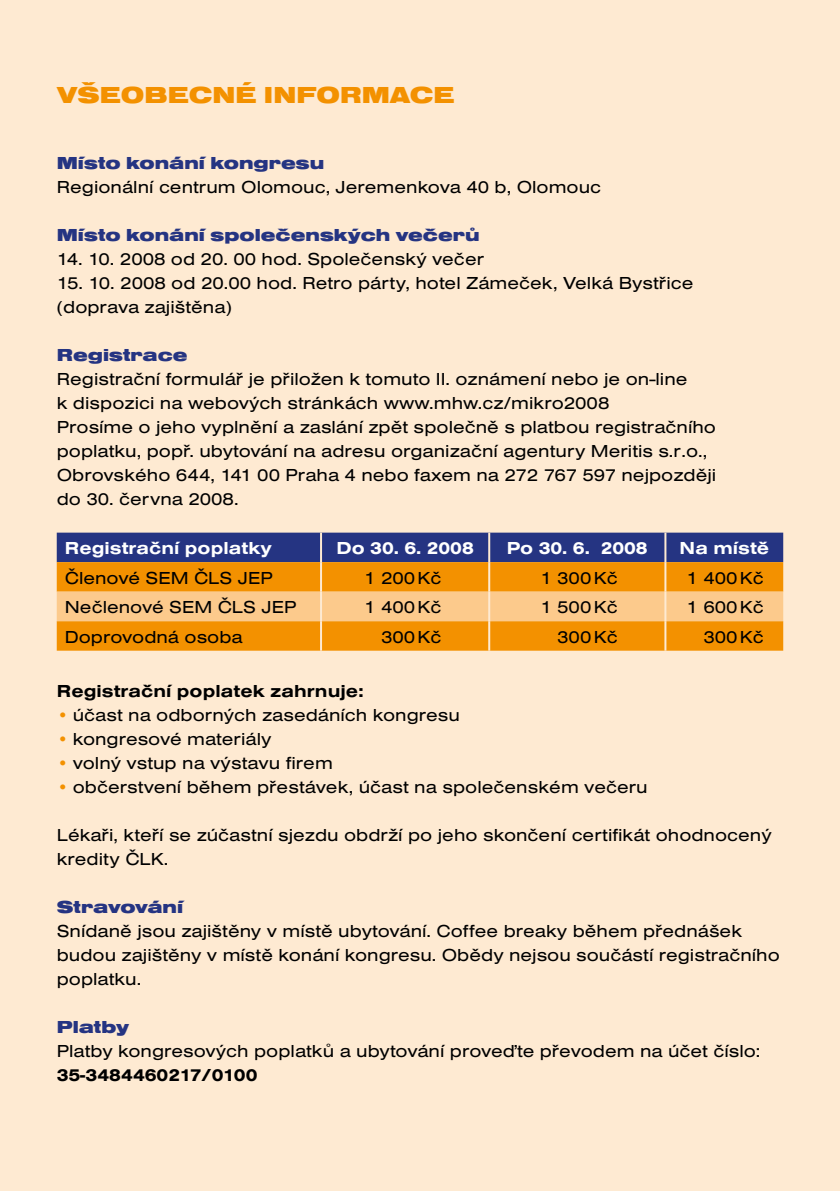
<style>
.page{position:relative;width:840px;height:1191px;background:#fff}
.page>*{position:absolute;margin:0;border:0;box-sizing:border-box;transform-origin:0 0}
.t1{font:900 expanded 24px "Nimbus San TCE";color:#f39100}
.t2{font:expanded 18px/24px "Nimbus San TCE";color:#000}
.t3{font:900 expanded 18px "Nimbus San TCE";color:#253482}
.t4{font:700 expanded 18px "Nimbus San TCE";color:#fff}
.t5{font:700 expanded 18px "Nimbus San TCE";color:#000}
.s1{color:#f39100}
</style>
<div class="page">
<div style="left:0;top:0;width:839px;height:1191px;background:#feead2"></div>
<div style="left:57px;top:532px;width:725px;height:30px;background:#253482"></div>
<div style="left:57px;top:562px;width:725px;height:88px;background:#f39100"></div>
<div style="left:57px;top:591px;width:725px;height:30px;background:#fcca8c"></div>
<hr style="left:320px;top:532px;width:2px;height:30px;background:#feead2">
<hr style="left:488px;top:532px;width:2px;height:30px;background:#feead2">
<hr style="left:664px;top:532px;width:2px;height:30px;background:#feead2">
<hr style="left:320px;top:562px;width:2px;height:29px;background:#feead2">
<hr style="left:488px;top:562px;width:2px;height:29px;background:#feead2">
<hr style="left:664px;top:562px;width:2px;height:29px;background:#feead2">
<hr style="left:320px;top:591px;width:2px;height:30px;background:#feead2">
<hr style="left:488px;top:591px;width:2px;height:30px;background:#feead2">
<hr style="left:664px;top:591px;width:2px;height:30px;background:#feead2">
<hr style="left:320px;top:621px;width:2px;height:29px;background:#feead2">
<hr style="left:488px;top:621px;width:2px;height:29px;background:#feead2">
<hr style="left:664px;top:621px;width:2px;height:29px;background:#feead2">
<h1 class="t1" style="left:57px;top:82px;width:399px">VŠEOBECNÉ INFORMACE</h1>
<p class="t3" style="left:57px;top:153px;width:269px">Místo konání kongresu</p>
<p class="t2" style="left:57px;top:175px;width:545px">Regionální centrum Olomouc, Jeremenkova 40 b, Olomouc</p>
<p class="t3" style="left:57px;top:225px;width:424px">Místo konání společenských večerů</p>
<p class="t2" style="left:57px;top:247px;width:428px">14. 10. 2008 od 20. 00 hod. Společenský večer</p>
<p class="t2" style="left:57px;top:271px;width:638px">15. 10. 2008 od 20.00 hod. Retro párty, hotel Zámeček, Velká Bystřice (doprava zajištěna)</p>
<p class="t3" style="left:57px;top:345px;width:132px">Registrace</p>
<p class="t2" style="left:57px;top:367px;width:660px">Registrační formulář je přiložen k tomuto II. oznámení nebo je on-line<br>k dispozici na webových stránkách www.mhw.cz/mikro2008<br>Prosíme o jeho vyplnění a zaslání zpět společně s platbou registračního poplatku, popř. ubytování na adresu organizační agentury Meritis s.r.o., Obrovského 644, 141 00 Praha 4 nebo faxem na 272 767 597 nejpozději do 30. června 2008.</p>
<p class="t4" style="left:65px;top:538px;width:209px">Registrační poplatky</p>
<p class="t4" style="left:336px;top:538px;width:139px">Do 30. 6. 2008</p>
<p class="t4" style="left:506px;top:538px;width:142px">Po 30. 6. 2008</p>
<p class="t4" style="left:679px;top:538px;width:91px">Na místě</p>
<p class="t2" style="left:65px;top:566px;width:209px">Členové SEM ČLS JEP</p>
<p class="t2" style="left:364px;top:566px;width:79px">1 200Kč</p>
<p class="t2" style="left:540px;top:566px;width:79px">1 300Kč</p>
<p class="t2" style="left:686px;top:566px;width:79px">1 400Kč</p>
<p class="t2" style="left:65px;top:595px;width:233px">Nečlenové SEM ČLS JEP</p>
<p class="t2" style="left:364px;top:595px;width:79px">1 400Kč</p>
<p class="t2" style="left:540px;top:595px;width:79px">1 500Kč</p>
<p class="t2" style="left:686px;top:595px;width:79px">1 600Kč</p>
<p class="t2" style="left:65px;top:625px;width:179px">Doprovodná osoba</p>
<p class="t2" style="left:381px;top:625px;width:62px">300Kč</p>
<p class="t2" style="left:557px;top:625px;width:62px">300Kč</p>
<p class="t2" style="left:703px;top:625px;width:62px">300Kč</p>
<p class="t5" style="left:57px;top:681px;width:308px">Registrační poplatek zahrnuje:</p>
<p class="t2" style="left:57px;top:703px;width:404px"><span class="s1">•</span> účast na odborných zasedáních kongresu</p>
<p class="t2" style="left:57px;top:727px;width:216px"><span class="s1">•</span> kongresové materiály</p>
<p class="t2" style="left:57px;top:751px;width:277px"><span class="s1">•</span> volný vstup na výstavu firem</p>
<p class="t2" style="left:57px;top:775px;width:592px"><span class="s1">•</span> občerstvení během přestávek, účast na společenském večeru</p>
<p class="t2" style="left:57px;top:823px;width:716px">Lékaři, kteří se zúčastní sjezdu obdrží po jeho skončení certifikát ohodnocený kredity ČLK.</p>
<p class="t3" style="left:57px;top:897px;width:128px">Stravování</p>
<p class="t2" style="left:57px;top:919px;width:724px">Snídaně jsou zajištěny v místě ubytování. Coffee breaky během přednášek budou zajištěny v místě konání kongresu. Obědy nejsou součástí registračního poplatku.</p>
<p class="t3" style="left:57px;top:1017px;width:74px">Platby</p>
<p class="t2" style="left:57px;top:1039px;width:704px">Platby kongresových poplatků a ubytování proveďte převodem na účet číslo:</p>
<p class="t5" style="left:57px;top:1065px;width:202px">35-3484460217/0100</p>
</div>
